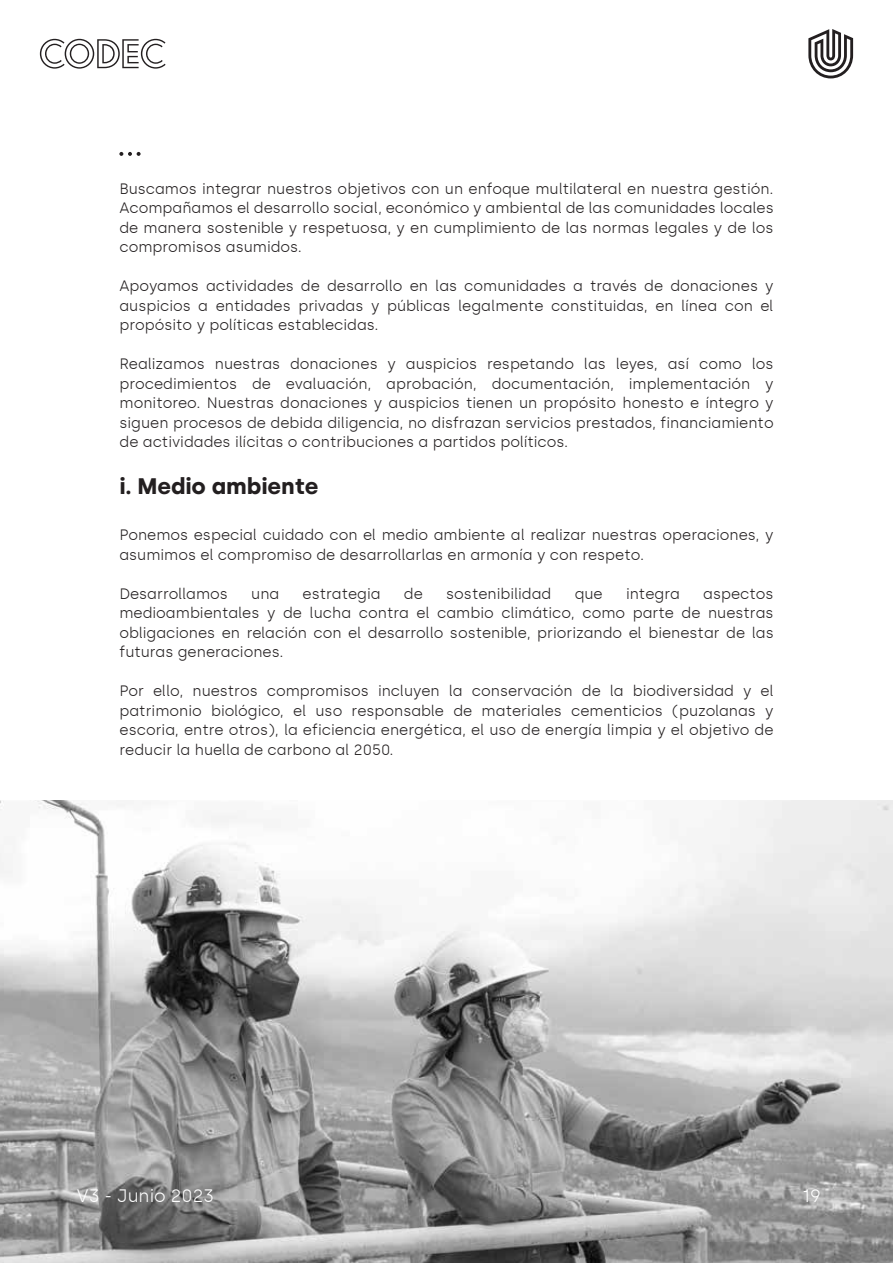
<style>
.page{position:relative;width:893px;height:1263px;background:#fff}
.page>*{position:absolute;margin:0;border:0;box-sizing:border-box;transform-origin:0 0}
.t1{font:700 22.5px "Silka";color:#231f20}
.t2{font:300 18px "Silka";color:#fff}
.t3{font:300 15px/19.5px "Silka";color:#231f20;text-align:justify}
</style>
<div class="page">
<svg style="left:808px;top:29px;width:45px;height:49px"></svg>
<svg style="left:40px;top:39px;width:126px;height:30px"></svg>
<svg style="left:119px;top:152px;width:22px;height:4px"></svg>
<img style="left:0;top:801px;width:893px;height:462px">
<p class="t3" style="left:119px;top:179px;width:656px">Buscamos integrar nuestros objetivos con un enfoque multilateral en nuestra gestión.<br>Acompañamos el desarrollo social, económico y ambiental de las comunidades locales de manera sostenible y respetuosa, y en cumplimiento de las normas legales y de los compromisos asumidos.</p>
<p class="t3" style="left:119px;top:276px;width:656px">Apoyamos actividades de desarrollo en las comunidades a través de donaciones y auspicios a entidades privadas y públicas legalmente constituidas, en línea con el propósito y políticas establecidas.</p>
<p class="t3" style="left:119px;top:354px;width:656px">Realizamos nuestras donaciones y auspicios respetando las leyes, así como los procedimientos de evaluación, aprobación, documentación, implementación y monitoreo. Nuestras donaciones y auspicios tienen un propósito honesto e íntegro y siguen procesos de debida diligencia, no disfrazan servicios prestados, financiamiento de actividades ilícitas o contribuciones a partidos políticos.</p>
<h1 class="t1" style="left:119px;top:472px;width:200px">i. Medio ambiente</h1>
<p class="t3" style="left:119px;top:525px;width:656px">Ponemos especial cuidado con el medio ambiente al realizar nuestras operaciones, y asumimos el compromiso de desarrollarlas en armonía y con respeto.</p>
<p class="t3" style="left:119px;top:584px;width:110px">Desarrollamos</p>
<p class="t3" style="left:251px;top:584px;width:30px">una</p>
<p class="t3" style="left:303px;top:584px;width:80px">estrategia</p>
<p class="t3" style="left:404px;top:584px;width:20px">de</p>
<p class="t3" style="left:446px;top:584px;width:107px">sostenibilidad</p>
<p class="t3" style="left:575px;top:584px;width:30px">que</p>
<p class="t3" style="left:626px;top:584px;width:55px">integra</p>
<p class="t3" style="left:119px;top:584px;width:656px;text-indent:584px">aspectos medioambientales y de lucha contra el cambio climático, como parte de nuestras obligaciones en relación con el desarrollo sostenible, priorizando el bienestar de las futuras generaciones.</p>
<p class="t3" style="left:119px;top:681px;width:656px">Por ello, nuestros compromisos incluyen la conservación de la biodiversidad y el patrimonio biológico, el uso responsable de materiales cementicios (puzolanas y escoria, entre otros), la eficiencia energética, el uso de energía limpia y el objetivo de reducir la huella de carbono al 2050.</p>
<p class="t2" style="left:77px;top:1185px;width:139px">V3 - Junio 2023</p>
<p class="t2" style="left:802px;top:1185px;width:21px">19</p>
</div>
